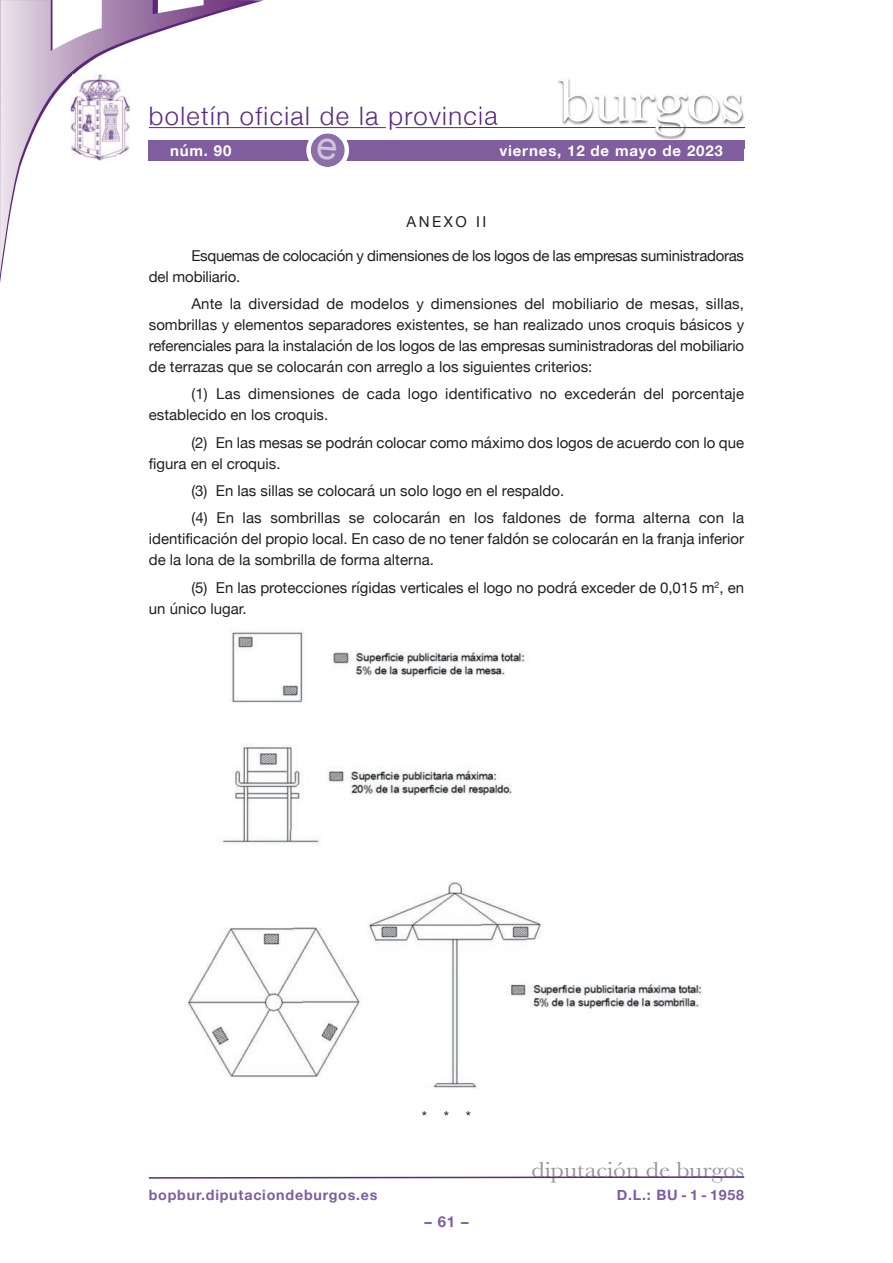
<style>
.page{position:relative;width:893px;height:1263px;background:#fff}
.page>*{position:absolute;margin:0;border:0;box-sizing:border-box;transform-origin:0 0}
.t1{font:63px "Baskerville";letter-spacing:-.01em;color:#fff;scale:1.12 1}
.t2{font:300 25.5px "Helvetica Neue";letter-spacing:.055em;color:#5c2781}
.t3{font:22.5px "Baskerville";color:#939598;scale:1.12 1}
.t4{font:15px/21px "Helvetica Neue";color:#231f20}
.t5{font:15px/21px "Helvetica Neue";letter-spacing:-.02em;color:#231f20}
.t6{font:700 15px "Helvetica Neue";letter-spacing:.055em;color:#fff}
.t7{font:700 15px "Helvetica Neue";color:#7f5d9e}
.t8{font:700 14.25px "Helvetica Neue";letter-spacing:.055em;color:#7f5d9e}
</style>
<div class="page">
<hr style="left:396px;top:127px;width:348px;height:1px;background:#5c2781">
<hr style="left:149px;top:127px;width:237px;height:1px;background:#5c2781">
<svg style="left:0;top:0;width:255px;height:275px"></svg>
<div style="left:149px;top:140px;width:595px;height:20px;background:#7f5d9e"></div>
<svg style="left:148px;top:1176px;width:597px;height:3px"></svg>
<img style="left:468px;top:78px;width:277px;height:71px">
<img style="left:468px;top:127px;width:191px;height:1px">
<img style="left:468px;top:140px;width:276px;height:9px">
<img style="left:500px;top:145px;width:60px;height:4px">
<hr style="left:659px;top:127px;width:85px;height:1px;background:#5c2781">
<img style="left:71px;top:74px;width:59px;height:87px">
<img style="left:187px;top:629px;width:515px;height:460px">
<svg style="left:306px;top:133px;width:43px;height:34px"></svg>
<h2 class="t2" style="left:149px;top:100px;width:350px">boletín oficial de la provincia</h2>
<h1 class="t1" style="left:558px;top:64px;width:168px">burgos</h1>
<p class="t6" style="left:170px;top:141px;width:63px">núm. 90</p>
<p class="t6" style="left:499px;top:141px;width:225px">viernes, 12 de mayo de 2023</p>
<p class="t4" style="left:407px;top:211px;width:81px">AnExO II</p>
<p class="t5" style="left:149px;top:245px;width:597px;text-indent:43px">Esquemas de colocación y dimensiones de los logos de las empresas suministradoras del mobiliario.</p>
<p class="t4" style="left:149px;top:293px;width:597px;text-align:justify;text-indent:43px">Ante la diversidad de modelos y dimensiones del mobiliario de mesas, sillas, sombrillas y elementos separadores existentes, se han realizado unos croquis básicos y referenciales para la instalación de los logos de las empresas suministradoras del mobiliario de terrazas que se colocarán con arreglo a los siguientes criterios:</p>
<p class="t4" style="left:149px;top:383px;width:597px;text-indent:43px">(1) Las dimensiones de cada logo identificativo no excederán del porcentaje establecido en los croquis.</p>
<p class="t4" style="left:149px;top:431px;width:597px;text-indent:43px">(2) En las mesas se podrán colocar como máximo dos logos de acuerdo con lo que figura en el croquis.</p>
<p class="t4" style="left:191px;top:477px;width:554px;line-height:27.3px">(3) En las sillas se colocará un solo logo en el respaldo.<br>(4) En las sombrillas se colocarán en los faldones de forma alterna con la</p>
<p class="t4" style="left:149px;top:528px;width:597px">identificación del propio local. En caso de no tener faldón se colocarán en la franja inferior de la lona de la sombrilla de forma alterna.</p>
<p class="t4" style="left:149px;top:576px;width:597px;text-indent:43px">(5) En las protecciones rígidas verticales el logo no podrá exceder de 0,015 m<sup>2</sup>, en un único lugar.</p>
<p class="t4" style="left:422px;top:1105px;width:51px">* * *</p>
<h3 class="t3" style="left:531px;top:1157px;width:191px">diputación de burgos</h3>
<p class="t8" style="left:149px;top:1186px;width:230px">bopbur.diputaciondeburgos.es</p>
<p class="t8" style="left:617px;top:1186px;width:129px">D.L.: BU - 1 - 1958</p>
<p class="t7" style="left:424px;top:1212px;width:46px">– 61 –</p>
</div>
